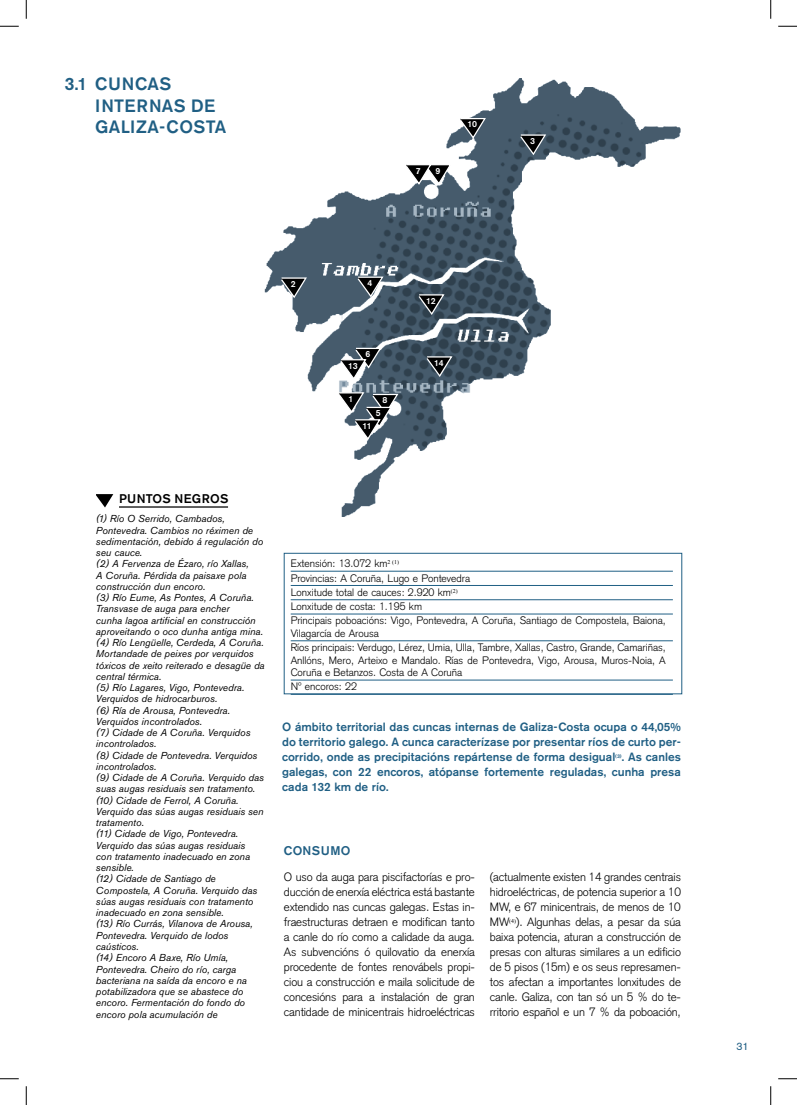
<style>
.page{position:relative;width:797px;height:1105px;background:#fff}
.page>*{position:absolute;margin:0;border:0;box-sizing:border-box;transform-origin:0 0}
.t1{font:500 17.75px/21.2px "Akzidenz Grotesk BQ";letter-spacing:.025em;color:#205f84}
.t2{font:500 12.5px "Akzidenz Grotesk BQ";letter-spacing:.025em;color:#000}
.t3{font:500 12.5px "Akzidenz Grotesk BQ";letter-spacing:.03em;color:#205f84}
.t4{font:300 11.88px/15px "Akzidenz Grotesk";letter-spacing:-.01em;color:#000;text-align:justify}
.t5{font:500 11.88px/15px "Akzidenz Grotesk BQ";color:#205f84;text-align:justify}
.t6{font:300 10.62px/14.2px "Akzidenz Grotesk";color:#000}
.t7{font:10.62px "Akzidenz Grotesk";color:#205f84}
.t8{font:italic 10px/11.2px "Akzidenz Grotesk BQ";color:#000}
.t9{font:500 8.75px "Akzidenz Grotesk BQ";letter-spacing:-.045em;color:#fff}
.t10{font:500 5.12px "Akzidenz Grotesk BQ";color:#205f84}
</style>
<div class="page">
<div style="left:284px;top:553px;width:398px;height:141px;border:1px solid #205f84"></div>
<img style="left:264px;top:78px;width:417px;height:439px">
<hr style="left:291px;top:571px;width:382px;height:1px;background:#205f84">
<hr style="left:291px;top:585px;width:382px;height:1px;background:#205f84">
<hr style="left:291px;top:599px;width:382px;height:1px;background:#205f84">
<hr style="left:291px;top:614px;width:382px;height:1px;background:#205f84">
<hr style="left:291px;top:640px;width:382px;height:1px;background:#205f84">
<hr style="left:291px;top:680px;width:382px;height:1px;background:#205f84">
<hr style="left:291px;top:694px;width:382px;height:1px;background:#205f84">
<svg style="left:519px;top:134px;width:28px;height:22px"></svg>
<svg style="left:459px;top:117px;width:28px;height:23px"></svg>
<svg style="left:425px;top:356px;width:28px;height:22px"></svg>
<svg style="left:417px;top:294px;width:28px;height:22px"></svg>
<svg style="left:339px;top:347px;width:43px;height:34px"></svg>
<svg style="left:280px;top:277px;width:28px;height:22px"></svg>
<svg style="left:356px;top:276px;width:28px;height:22px"></svg>
<svg style="left:404px;top:163px;width:48px;height:23px"></svg>
<svg style="left:337px;top:392px;width:62px;height:49px"></svg>
<hr style="left:119px;top:506px;width:109px;height:2px;background:#000">
<svg style="left:96px;top:494px;width:17px;height:13px"></svg>
<svg style="left:0;top:25px;width:19px;height:2px"></svg>
<svg style="left:778px;top:25px;width:19px;height:2px"></svg>
<svg style="left:0;top:1078px;width:19px;height:1px"></svg>
<svg style="left:778px;top:1078px;width:19px;height:1px"></svg>
<svg style="left:25px;top:0;width:2px;height:19px"></svg>
<svg style="left:25px;top:1086px;width:2px;height:19px"></svg>
<svg style="left:770px;top:0;width:1px;height:19px"></svg>
<svg style="left:770px;top:1086px;width:1px;height:19px"></svg>
<h1 class="t1" style="left:95px;top:73px;width:132px;text-indent:-31px">3.1 CUNCAS<br>INTERNAS DE<br>GALIZA-COSTA</h1>
<p class="t9" style="left:416px;top:165px;width:6px">7</p>
<p class="t9" style="left:435px;top:165px;width:6px">9</p>
<p class="t9" style="left:467px;top:119px;width:11px">10</p>
<p class="t9" style="left:530px;top:136px;width:6px">3</p>
<p class="t9" style="left:291px;top:278px;width:6px">2</p>
<p class="t9" style="left:367px;top:278px;width:6px">4</p>
<p class="t9" style="left:365px;top:349px;width:6px">6</p>
<p class="t9" style="left:348px;top:360px;width:11px">13</p>
<p class="t9" style="left:348px;top:393px;width:6px">1</p>
<p class="t9" style="left:382px;top:395px;width:6px">8</p>
<p class="t9" style="left:376px;top:408px;width:6px">5</p>
<p class="t9" style="left:362px;top:420px;width:11px">11</p>
<p class="t9" style="left:426px;top:295px;width:11px">12</p>
<p class="t9" style="left:434px;top:357px;width:11px">14</p>
<p class="t2" style="left:119px;top:491px;width:111px">PUNTOS NEGROS</p>
<p class="t8" style="left:96px;top:513px;width:170px">(1) Río O Serrido, Cambados,<br>Pontevedra. Cambios no réximen de sedimentación, debido á regulación do seu cauce.<br>(2) A Fervenza de Ézaro, río Xallas,<br>A Coruña. Pérdida da paisaxe pola construcción dun encoro.<br>(3) Río Eume, As Pontes, A Coruña.<br>Transvase de auga para encher<br>cunha lagoa artificial en construcción aproveitando o oco dunha antiga mina. (4) Río Lengüelle, Cerdeda, A Coruña.<br>Mortandade de peixes por verquidos tóxicos de xeito reiterado e desagüe da central térmica.<br>(5) Río Lagares, Vigo, Pontevedra.<br>Verquidos de hidrocarburos.<br>(6) Ría de Arousa, Pontevedra.<br>Verquidos incontrolados.<br>(7) Cidade de A Coruña. Verquidos incontrolados.<br>(8) Cidade de Pontevedra. Verquidos incontrolados.<br>(9) Cidade de A Coruña. Verquido das suas augas residuais sen tratamento. (10) Cidade de Ferrol, A Coruña.<br>Verquido das súas augas residuais sen tratamento.<br>(11) Cidade de Vigo, Pontevedra.<br>Verquido das súas augas residuais<br>con tratamento inadecuado en zona sensible.<br>(12) Cidade de Santiago de<br>Compostela, A Coruña. Verquido das súas augas residuais con tratamento inadecuado en zona sensible.<br>(13) Río Currás, Vilanova de Arousa,<br>Pontevedra. Verquido de lodos caústicos.<br>(14) Encoro A Baxe, Río Umía,<br>Pontevedra. Cheiro do río, carga bacteriana na saída da encoro e na potabilizadora que se abastece do encoro. Fermentación do fondo do encoro pola acumulación de</p>
<p class="t6" style="left:291px;top:557px;width:376px">Extensión: 13.072 km<sup>2</sup> <sup>(1)<br></sup>Provincias: A Coruña, Lugo e Pontevedra<br>Lonxitude total de cauces: 2.920 km<sup>(2)<br></sup>Lonxitude de costa: 1.195 km<br>Principais poboacións: Vigo, Pontevedra, A Coruña, Santiago de Compostela, Baiona,</p>
<p class="t6" style="left:291px;top:626px;width:376px">Vilagarcía de Arousa<br>Ríos principais: Verdugo, Lérez, Umia, Ulla, Tambre, Xallas, Castro, Grande, Camariñas,</p>
<p class="t6" style="left:291px;top:654px;width:376px;line-height:12.5px">Anllóns, Mero, Arteixo e Mandalo. Rías de Pontevedra, Vigo, Arousa, Muros-Noia, A<br>Coruña e Betanzos. Costa de A Coruña</p>
<p class="t6" style="left:291px;top:680px;width:68px">Nº encoros: 22</p>
<p class="t5" style="left:282px;top:720px;width:400px">O ámbito territorial das cuncas internas de Galiza-Costa ocupa o 44,05% do territorio galego. A cunca caracterízase por presentar ríos de curto per&shy;corrido, onde as precipitacións repártense de forma desigual</p>
<p class="t5" style="left:282px;top:750px;width:400px;text-indent:339px">. As canles galegas, con 22 encoros, atópanse fortemente reguladas, cunha presa cada 132 km de río.</p>
<p class="t10" style="left:615px;top:753px;width:8px">(3)</p>
<p class="t3" style="left:284px;top:843px;width:68px">CONSUMO</p>
<p class="t4" style="left:284px;top:870px;width:192px">O uso da auga para piscifactorías e pro&shy;ducción de enerxía eléctrica está bastante extendido nas cuncas galegas. Estas in&shy;fraestructuras detraen e modifican tanto a canle do río como a calidade da auga.<br>As subvencións ó quilovatio da enerxía procedente de fontes renovábels propi&shy;ciou a construcción e maila solicitude de concesións para a instalación de gran cantidade de minicentrais hidroeléctricas</p>
<p class="t4" style="left:490px;top:870px;width:192px">(actualmente existen 14 grandes centrais hidroeléctricas, de potencia superior a 10<br>MW, e 67 minicentrais, de menos de 10<br>MW<sup>(4)</sup>). Algunhas delas, a pesar da súa baixa potencia, aturan a construcción de presas con alturas similares a un edificio de 5 pisos (15m) e os seus represamen&shy;tos afectan a importantes lonxitudes de canle. Galiza, con tan só un 5 % do te&shy;rritorio español e un 7 % da poboación,</p>
<p class="t7" style="left:736px;top:1040px;width:13px">31</p>
</div>
